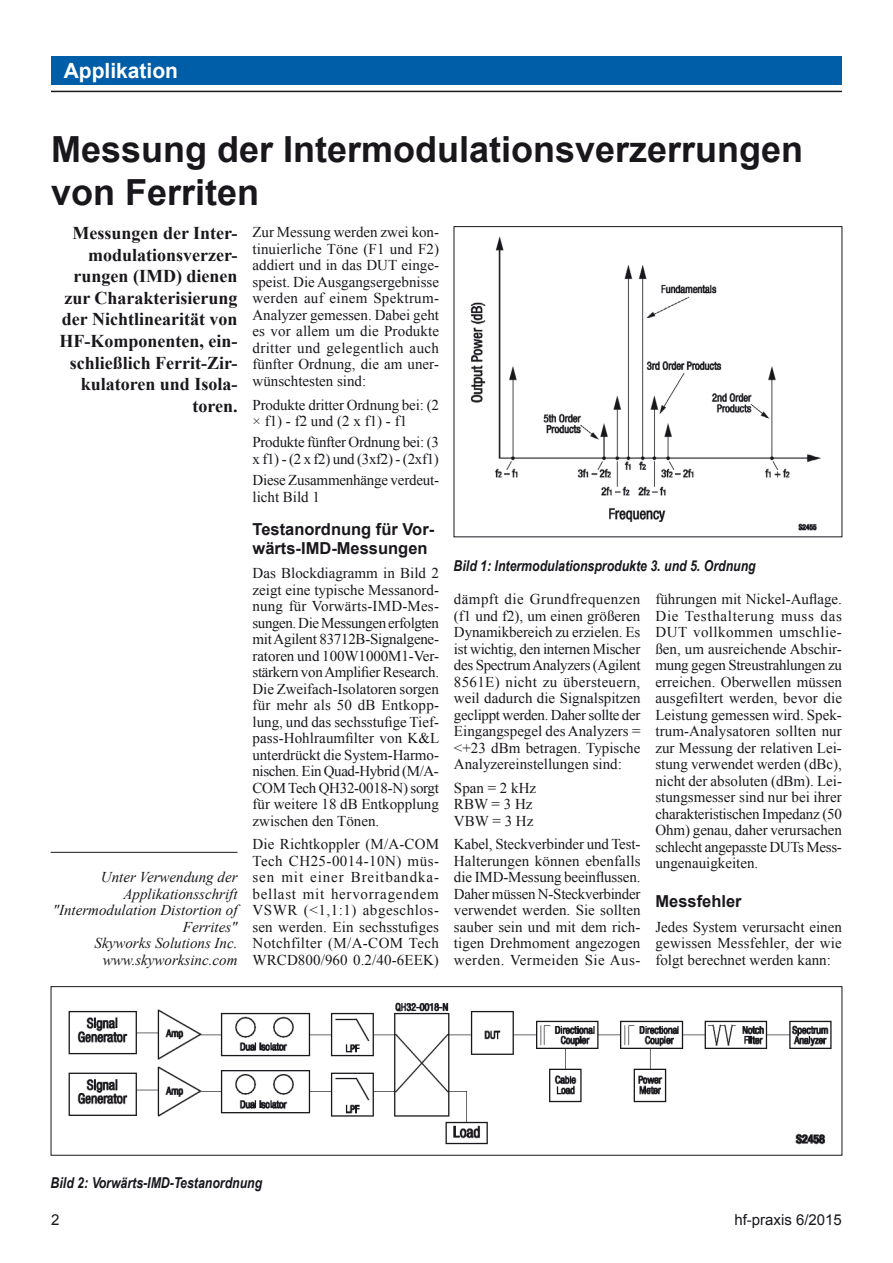
<style>
.page{position:relative;width:893px;height:1263px;background:#fff}
.page>*{position:absolute;margin:0;border:0;box-sizing:border-box;transform-origin:0 0}
.t1{font:700 36px/43.2px "Arial";color:#1a171c}
.t2{font:700 21px "Arial";color:#fff}
.t3{font:700 18px/21.6px "Times New Roman";color:#1a171c;text-align:right}
.t4{font:700 16.5px/19.5px "Arial";color:#1a171c}
.t5{font:15px/16.5px "Times New Roman";color:#1a171c;text-align:justify}
.t6{font:italic 15px/16.5px "Times New Roman";color:#1a171c;text-align:right}
.t7{font:italic 700 15px "Arial Narrow";color:#1a171c}
.t8{font:15px/16.5px "Times New Roman";letter-spacing:-.02em;color:#1a171c}
.t9{font:15px "Arial";color:#1a171c}
</style>
<div class="page">
<hr style="left:51px;top:91px;width:791px;height:1px;background:#1a171c">
<hr style="left:51px;top:852px;width:186px;height:1px;background:#1a171c">
<img style="left:470px;top:236px;width:351px;height:295px">
<img style="left:68px;top:1002px;width:764px;height:143px">
<div style="left:51px;top:986px;width:791px;height:169px;border:1px solid #1a171c"></div>
<div style="left:51px;top:56px;width:791px;height:29px;background:#005da8"></div>
<h2 class="t2" style="left:64px;top:56px;width:116px">Applikation</h2>
<h1 class="t1" style="left:51px;top:129px;width:754px">Messung der Intermodulationsverzerrungen von Ferriten</h1>
<p class="t3" style="left:60px;top:222px;width:180px">Messungen der Inter&shy;modulationsverzer&shy;rungen (IMD) dienen zur Charakterisierung der Nichtlinearität von<br>HF-Komponenten, ein&shy;schließlich Ferrit-Zir&shy;kulatoren und Isola&shy;toren.</p>
<p class="t5" style="left:252px;top:224px;width:188px">Zur Messung werden zwei kon&shy;tinuierliche Töne (F1 und F2) addiert und in das DUT einge&shy;speist. Die Ausgangsergebnisse werden auf einem Spektrum-Analyzer gemessen. Dabei geht es vor allem um die Produkte dritter und gelegentlich auch fünfter Ordnung, die am uner&shy;wünschtesten sind:</p>
<p class="t5" style="left:252px;top:396px;width:188px">Produkte dritter Ordnung bei: (2 × f1) - f2 und (2 x f1) - f1</p>
<p class="t8" style="left:252px;top:434px;width:188px">Produkte fünfter Ordnung bei: (3 x f1) - (2 x f2) und (3xf2) - (2xf1)</p>
<p class="t5" style="left:252px;top:472px;width:188px">Diese Zusammenhänge verdeut&shy;licht Bild 1</p>
<p class="t4" style="left:252px;top:520px;width:183px">Testanordnung für Vor&shy;wärts-IMD-Messungen</p>
<p class="t5" style="left:252px;top:564px;width:188px">Das Blockdiagramm in Bild 2 zeigt eine typische Messanord&shy;nung für Vorwärts-IMD-Mes&shy;sungen. Die Messungen erfolgten mit Agilent 83712B-Signalgene&shy;ratoren und 100W1000M1-Ver&shy;stärkern von Amplifier Research.<br>Die Zweifach-Isolatoren sorgen für mehr als 50 dB Entkopp&shy;lung, und das sechsstufige Tief&shy;pass-Hohlraumfilter von K&amp;L unterdrückt die System-Harmo&shy;nischen. Ein Quad-Hybrid (M/A-COM Tech QH32-0018-N) sorgt für weitere 18 dB Entkopplung zwischen den Tönen.</p>
<p class="t5" style="left:252px;top:836px;width:188px">Die Richtkoppler (M/A-COM Tech CH25-0014-10N) müs&shy;sen mit einer Breitbandka&shy;bellast mit hervorragendem VSWR (&lt;1,1:1) abgeschlos&shy;sen werden. Ein sechsstufiges Notchfilter (M/A-COM Tech WRCD800/960 0.2/40-6EEK)</p>
<p class="t6" style="left:53px;top:869px;width:186px">Unter Verwendung der<br>Applikationsschrift "Intermodulation Distortion of<br>Ferrites"<br>Skyworks Solutions Inc. www.skyworksinc.com</p>
<p class="t7" style="left:454px;top:554px;width:304px">Bild 1: Intermodulationsprodukte 3. und 5. Ordnung</p>
<p class="t5" style="left:454px;top:591px;width:188px">dämpft die Grundfrequenzen (f1 und f2), um einen größeren Dynamikbereich zu erzielen. Es ist wichtig, den internen Mischer des Spectrum Analyzers (Agilent 8561E) nicht zu übersteuern, weil dadurch die Signalspitzen geclippt werden. Daher sollte der Eingangspegel des Analyzers = &lt;+23 dBm betragen. Typische Analyzereinstellungen sind:</p>
<p class="t5" style="left:454px;top:779px;width:84px;text-align:left">Span = 2 kHz<br>RBW = 3 Hz<br>VBW = 3 Hz</p>
<p class="t5" style="left:454px;top:836px;width:188px">Kabel, Steckverbinder und Test-Halterungen können ebenfalls die IMD-Messung beeinflussen.<br>Daher müssen N-Steckverbinder verwendet werden. Sie sollten sauber sein und mit dem rich&shy;tigen Drehmoment angezogen werden. Vermeiden Sie Aus-</p>
<p class="t5" style="left:655px;top:591px;width:188px">führungen mit Nickel-Auflage.<br>Die Testhalterung muss das DUT vollkommen umschlie&shy;ßen, um ausreichende Abschir&shy;mung gegen Streustrahlungen zu erreichen. Oberwellen müssen ausgefiltert werden, bevor die Leistung gemessen wird. Spek&shy;trum-Analysatoren sollten nur zur Messung der relativen Lei&shy;stung verwendet werden (dBc), nicht der absoluten (dBm). Lei&shy;stungsmesser sind nur bei ihrer charakteristischen Impedanz (50<br>Ohm) genau, daher verursachen schlecht angepasste DUTs Mess&shy;ungenauigkeiten.</p>
<p class="t4" style="left:655px;top:892px;width:88px">Messfehler</p>
<p class="t5" style="left:655px;top:918px;width:188px">Jedes System verursacht einen gewissen Messfehler, der wie folgt berechnet werden kann:</p>
<p class="t7" style="left:51px;top:1171px;width:213px">Bild 2: Vorwärts-IMD-Testanordnung</p>
<p class="t9" style="left:51px;top:1209px;width:10px">2</p>
<p class="t9" style="left:734px;top:1209px;width:109px">hf-praxis 6/2015</p>
</div>
